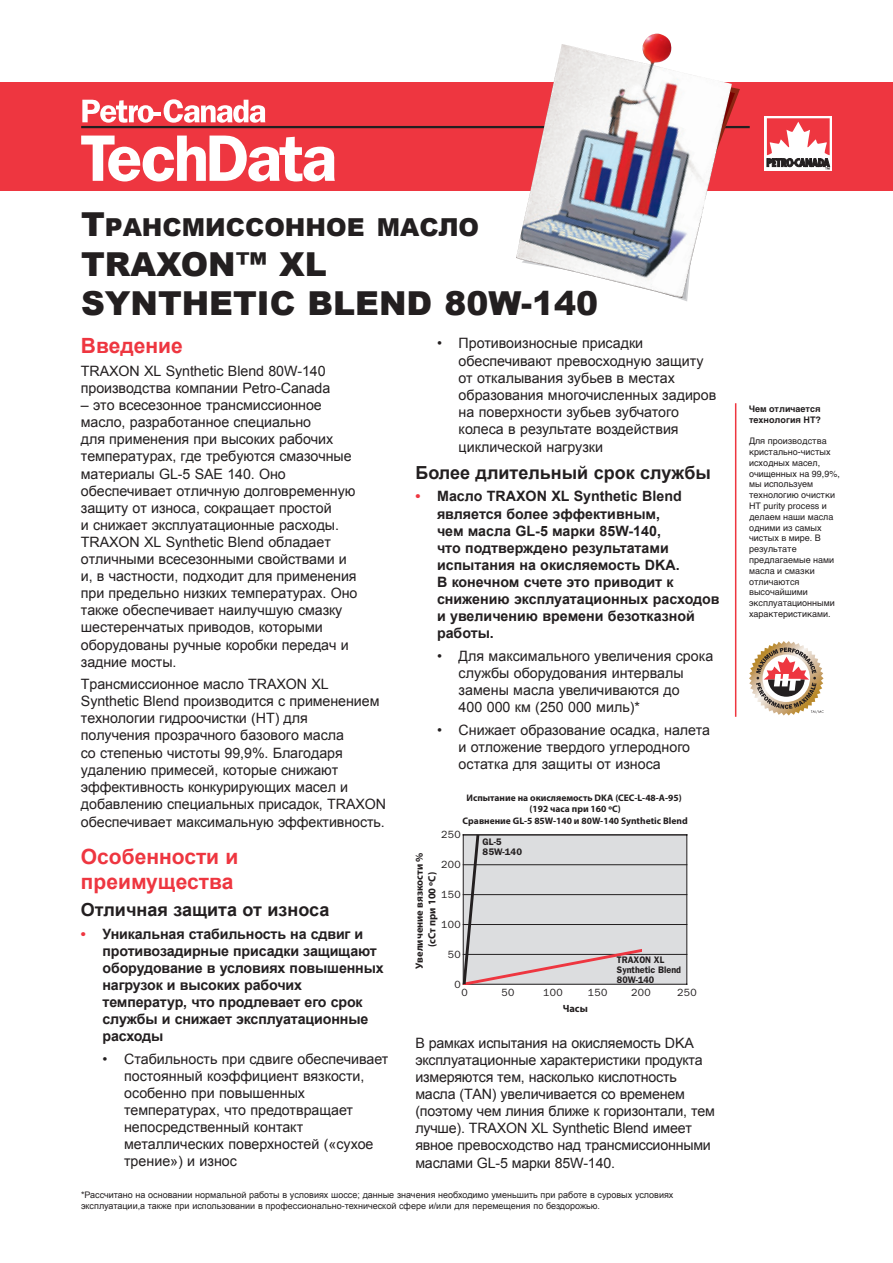
<style>
.page{position:relative;width:893px;height:1263px;background:#fff}
.page>*{position:absolute;margin:0;border:0;box-sizing:border-box;transform-origin:0 0}
.t1{font:900 33px/39.6px "Arial";color:#231f20}
.t2{font:900 24.75px "Arial";color:#231f20}
.t3{font:700 21px/25.2px "Arial";color:#ee3640}
.t4{font:700 18px "Arial";color:#231f20}
.t5{font:14.25px/17.1px "Arial";letter-spacing:-.005em;color:#231f20}
.t6{font:700 14.25px/17.1px "Arial";letter-spacing:-.01em;color:#231f20}
.t7{font:700 10.5px/12.6px "Myriad Pro";color:#231f20;text-align:center}
.t8{font:10.5px "Franklin Gothic";letter-spacing:.035em;color:#231f20}
.t9{font:700 9.45px/11.4px "Myriad Pro";color:#231f20;text-align:center}
.t10{font:600 9.45px/10.1px "Franklin Gothic";color:#231f20;scale:.95 1}
.t11{font:600 9.45px/10.5px "Franklin Gothic";color:#231f20}
.t12{font:9px/10.8px "Helvetica";color:#231f20}
.t13{font:9px/10.8px "Arial";color:#231f20}
.t14{font:700 9px/10.8px "Helvetica";color:#231f20}
.s1{font-size:33px}
.s2{color:#ee3640}
</style>
<div class="page">
<div style="left:0;top:82px;width:893px;height:109px;background:#ee3640"></div>
<hr style="left:81px;top:126px;width:669px;height:2px;background:#231f20">
<svg style="left:82px;top:99px;width:183px;height:24px"></svg>
<svg style="left:81px;top:136px;width:254px;height:45px"></svg>
<hr style="left:735px;top:403px;width:1px;height:314px;background:#ee3640">
<svg style="left:764px;top:116px;width:68px;height:55px"></svg>
<svg style="left:767px;top:118px;width:63px;height:52px"></svg>
<svg style="left:749px;top:641px;width:75px;height:74px"></svg>
<img style="left:516px;top:34px;width:216px;height:264px">
<div style="left:463px;top:835px;width:224px;height:149px;background:#dcdddf"></div>
<hr style="left:463px;top:864px;width:224px;height:1px;background:#231f20">
<hr style="left:463px;top:894px;width:224px;height:1px;background:#231f20">
<hr style="left:463px;top:924px;width:224px;height:1px;background:#231f20">
<hr style="left:463px;top:954px;width:224px;height:1px;background:#231f20">
<hr style="left:463px;top:984px;width:224px;height:1px;background:#231f20">
<hr style="left:463px;top:834px;width:224px;height:1px;background:#231f20">
<hr style="left:686px;top:835px;width:1px;height:149px;background:#231f20">
<svg style="left:462px;top:834px;width:180px;height:151px"></svg>
<h2 class="t2" style="left:81px;top:209px;width:400px"><span class="s1">Т</span>рансмиссонное масло</h2>
<h1 class="t1" style="left:81px;top:243px;width:519px">TRAXON™ XL<br>SYNTHETIC BLEND 80W-140</h1>
<h3 class="t3" style="left:81px;top:334px;width:103px">Введение</h3>
<p class="t5" style="left:81px;top:362px;width:251px">TRAXON XL Synthetic Blend 80W-140 производства компании Petro-Canada</p>
<p class="t5" style="left:81px;top:397px;width:278px">– это всесезонное трансмиссионное масло, разработанное специально<br>для применения при высоких рабочих температурах, где требуются смазочные материалы GL-5 SAE 140. Оно обеспечивает отличную долговременную защиту от износа, сокращает простой<br>и снижает эксплуатационные расходы.<br>TRAXON XL Synthetic Blend обладает отличными всесезонными свойствами и и, в частности, подходит для применения при предельно низких температурах. Оно также обеспечивает наилучшую смазку шестеренчатых приводов, которыми оборудованы ручные коробки передач и задние мосты.</p>
<p class="t5" style="left:81px;top:676px;width:307px">Трансмиссионное масло TRAXON XL Synthetic Blend производится с применением технологии гидроочистки (HT) для<br>получения прозрачного базового масла<br>со степенью чистоты 99,9%. Благодаря удалению примесей, которые снижают эффективность конкурирующих масел и добавлению специальных присадок, TRAXON обеспечивает максимальную эффективность.</p>
<h3 class="t3" style="left:81px;top:845px;width:159px">Особенности и преимущества</h3>
<p class="t4" style="left:81px;top:898px;width:250px">Отличная защита от износа</p>
<p class="t6" style="left:103px;top:925px;width:283px;text-indent:-22px"><span class="s2">•</span> Уникальная стабильность на сдвиг и противозадирные присадки защищают оборудование в условиях повышенных нагрузок и высоких рабочих температур, что продлевает его срок службы и снижает эксплуатационные расходы</p>
<p class="t5" style="left:124px;top:1050px;width:266px;text-indent:-22px">• Стабильность при сдвиге обеспечивает постоянный коэффициент вязкости, особенно при повышенных температурах, что предотвращает непосредственный контакт металлических поверхностей («сухое трение») и износ</p>
<p class="t5" style="left:459px;top:335px;width:259px;text-indent:-22px">• Противоизносные присадки обеспечивают превосходную защиту от откалывания зубьев в местах образования многочисленных задиров на поверхности зубьев зубчатого колеса в результате воздействия циклической нагрузки</p>
<p class="t4" style="left:415px;top:461px;width:297px">Более длительный срок службы</p>
<p class="t6" style="left:437px;top:488px;width:284px;text-indent:-22px"><span class="s2">•</span> Масло TRAXON XL Synthetic Blend является более эффективным,<br>чем масла GL-5 марки 85W-140,<br>что подтверждено результатами испытания на окисляемость DKA.<br>В конечном счете это приводит к снижению эксплуатационных расходов и увеличению времени безотказной работы.</p>
<p class="t5" style="left:459px;top:647px;width:256px;text-indent:-22px">• Для максимального увеличения срока службы оборудования интервалы замены масла увеличиваются до<br>400 000 км (250 000 миль)*</p>
<p class="t5" style="left:459px;top:721px;width:253px;text-indent:-22px">• Снижает образование осадка, налета и отложение твердого углеродного остатка для защиты от износа</p>
<p class="t9" style="left:463px;top:792px;width:227px">Испытание на окисляемость DKA (CEC-L-48-A-95) (192 часа при 160 ºC)<br>Сравнение GL-5 85W-140 и 80W-140 Synthetic Blend</p>
<p class="t8" style="left:441px;top:828px;width:21px">250</p>
<p class="t8" style="left:441px;top:858px;width:21px">200</p>
<p class="t8" style="left:441px;top:888px;width:21px">150</p>
<p class="t8" style="left:441px;top:918px;width:21px">100</p>
<p class="t8" style="left:448px;top:948px;width:14px">50</p>
<p class="t8" style="left:454px;top:978px;width:8px">0</p>
<p class="t11" style="left:483px;top:836px;width:41px">GL-5<br>85W-140</p>
<p class="t7" style="left:413px;top:969px;width:118px;rotate:-90deg">Увеличение вязкости % (сСт при 100 ºC)</p>
<p class="t10" style="left:617px;top:955px;width:69px">TRAXON XL<br>Synthetic Blend<br>80W-140</p>
<p class="t8" style="left:462px;top:986px;width:8px">0</p>
<p class="t8" style="left:502px;top:986px;width:14px">50</p>
<p class="t8" style="left:543px;top:986px;width:21px">100</p>
<p class="t8" style="left:588px;top:986px;width:21px">150</p>
<p class="t8" style="left:631px;top:986px;width:21px">200</p>
<p class="t8" style="left:677px;top:986px;width:21px">250</p>
<p class="t7" style="left:563px;top:1002px;width:27px">Часы</p>
<p class="t5" style="left:415px;top:1034px;width:301px">В рамках испытания на окисляемость DKA эксплуатационные характеристики продукта измеряются тем, насколько кислотность масла (TAN) увеличивается со временем (поэтому чем линия ближе к горизонтали, тем лучше). TRAXON XL Synthetic Blend имеет явное превосходство над трансмиссионными маслами GL-5 марки 85W-140.</p>
<p class="t13" style="left:81px;top:1189px;width:594px">*рассчитано на основании нормальной работы в условиях шоссе; данные значения необходимо уменьшить при работе в суровых условиях эксплуатации,а также при использовании в профессионально-технической сфере и/или для перемещения по бездорожью.</p>
<p class="t14" style="left:749px;top:403px;width:74px">Чем отличается технология HT?</p>
<p class="t12" style="left:749px;top:436px;width:92px">Для производства кристально-чистых исходных масел, очищенных на 99,9%, мы используем технологию очистки<br>HT purity process и делаем наши масла одними из самых чистых в мире. В результате предлагаемые нами масла и смазки отличаются высочайшими эксплуатационными характеристиками.</p>
</div>
